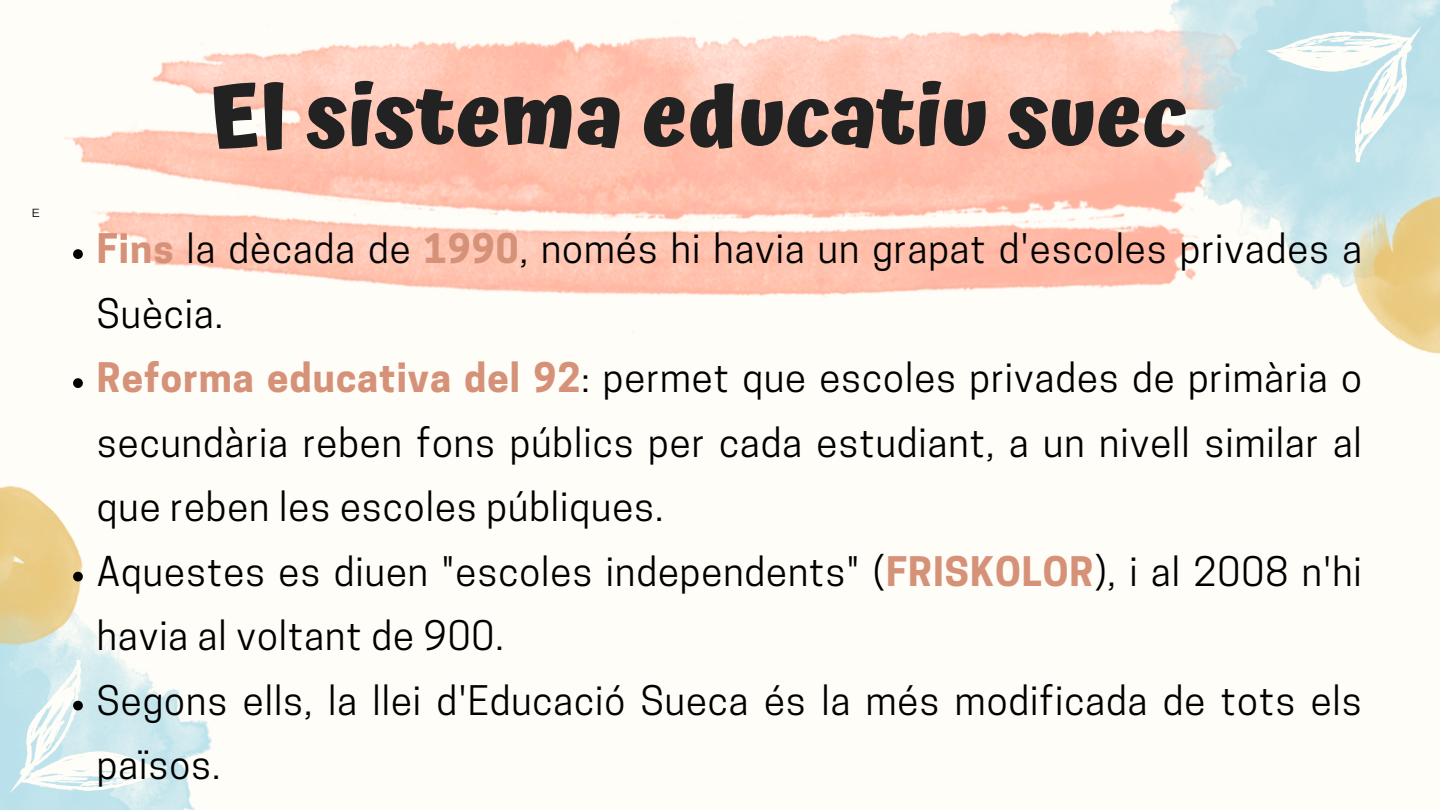
<style>
.page{position:relative;width:1440px;height:810px;background:#fffdf7}
.page>*{position:absolute;margin:0;border:0;box-sizing:border-box;transform-origin:0 0}
.t1{font:700 85px "Atma";color:#222}
.t2{font:38.2px/64.5px "Cooper Hewitt";letter-spacing:.025em;color:#000}
.t3{font:12px "Arimo";color:#222}
.s1{font-weight:700;color:#d69279}
</style>
<div class="page">
<img style="left:64px;top:31px;width:983px;height:266px">
<img style="left:1047px;top:0;width:393px;height:290px">
<img style="left:0;top:634px;width:212px;height:176px">
<img style="left:0;top:486px;width:116px;height:168px">
<svg style="left:1265px;top:23px;width:171px;height:148px"></svg>
<img style="left:1319px;top:159px;width:121px;height:195px">
<svg style="left:73px;top:249px;width:10px;height:10px"></svg>
<svg style="left:73px;top:378px;width:10px;height:10px"></svg>
<svg style="left:73px;top:572px;width:10px;height:9px"></svg>
<svg style="left:0;top:654px;width:167px;height:143px"></svg>
<p class="t3" style="left:32px;top:206px;width:9px">E</p>
<h1 class="t1" style="left:208px;top:66px;width:980px">El sistema educatiu suec</h1>
<p class="t2" style="left:97px;top:222px;width:1267px"><span class="s1">Fins</span> la dècada de <span class="s1">1990</span>, només hi havia un grapat d'escoles privades a Suècia.<br><span class="s1">Reforma educativa del 92</span>: permet que escoles privades de primària o secundària reben fons públics per cada estudiant, a un nivell similar al que reben les escoles públiques.<br>Aquestes es diuen "escoles independents" (<span class="s1">FRISKOLOR</span>), i al 2008 n'hi havia al voltant de 900.<br>Segons ells, la llei d'Educació Sueca és la més modificada de tots els països.</p>
</div>
